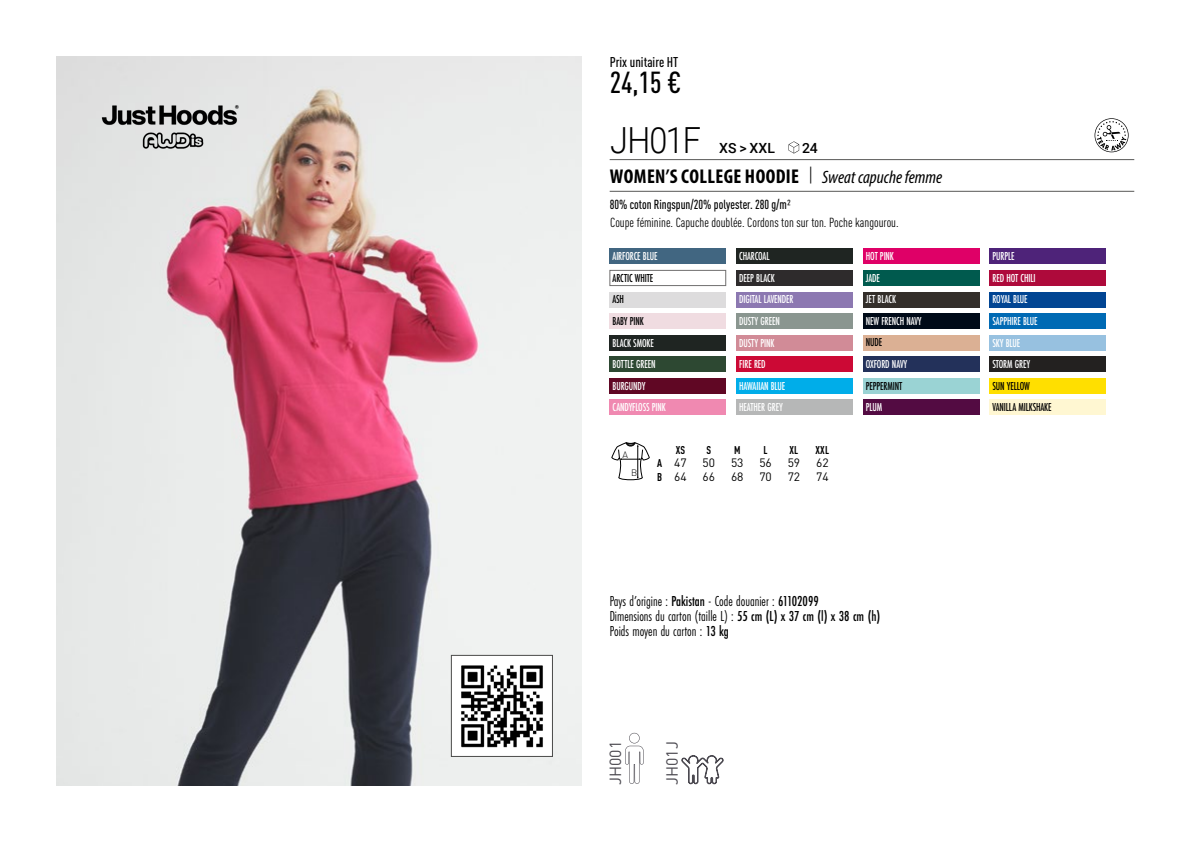
<style>
.page{position:relative;width:1191px;height:842px;background:#fff}
.page>*{position:absolute;margin:0;border:0;box-sizing:border-box;transform-origin:0 0}
.t1{font:300 36px "Roboto";letter-spacing:-.03em;color:#000;scale:.9 1}
.t2{font:500 condensed 30px "DIN Pro";color:#000}
.t3{font:700 condensed 20px "Myriad Pro";letter-spacing:.02em;color:#000}
.t4{font:16px "DIN Pro";color:#4b4950}
.t5{font:15px "Futura PT Cond";color:#000;scale:.95 1}
.t6{font:500 condensed 14px "DIN Pro";color:#000}
.t7{font:500 14px "Roboto";letter-spacing:.005em;color:#000}
.t8{font:condensed 13px "DIN Pro";color:#000}
.grammage_2020{font:500 condensed 13px "DIN Pro";color:#000;scale:.95 1}
.Coloris_nuancier_blanc{font:500 12px "Futura PT Cond";letter-spacing:-.01em;color:#fff;scale:.9 1}
.Coloris_nuancier{font:500 12px "Futura PT Cond";letter-spacing:-.01em;color:#000;scale:.9 1}
._88_tailles_tab_maigre_2016{font:12px "DIN Pro";color:#000}
._88_tailles_tab_maigre_2016-2{font:700 condensed 11.2px "DIN Pro";letter-spacing:.02em;color:#000;scale:.95 1}
.t9{font:300 9.2px "DIN";color:#000}
.s1{font-family:"Roboto Condensed";font-weight:300;font-stretch:normal}
.s2{font-family:"Myriad Variable Concept";font-weight:400;font-style:italic;font-stretch:normal;font-size:18px}
.s3{font-weight:700;font-stretch:condensed;font-size:11.2px}
.s4{font-weight:500}
</style>
<div class="page">
<img style="left:57px;top:57px;width:524px;height:728px">
<img style="left:85px;top:85px;width:175px;height:85px">
<svg style="left:1094px;top:118px;width:34px;height:34px"></svg>
<div style="left:609px;top:249px;width:117px;height:15px;background:#416681"></div>
<div style="left:609px;top:270px;width:117px;height:16px;background:#fff;border:1px solid #706f6f"></div>
<div style="left:609px;top:292px;width:117px;height:15px;background:#dddcdd"></div>
<div style="left:609px;top:313px;width:117px;height:16px;background:#f0dce1"></div>
<div style="left:609px;top:335px;width:117px;height:15px;background:#1f2522"></div>
<div style="left:609px;top:356px;width:117px;height:16px;background:#2d4832"></div>
<div style="left:609px;top:378px;width:117px;height:15px;background:#600724"></div>
<div style="left:609px;top:399px;width:117px;height:16px;background:#f089b1"></div>
<div style="left:736px;top:249px;width:116px;height:15px;background:#1f2522"></div>
<div style="left:736px;top:270px;width:116px;height:16px;background:#2e2b2c"></div>
<div style="left:736px;top:292px;width:116px;height:15px;background:#8c78b1"></div>
<div style="left:736px;top:313px;width:116px;height:16px;background:#8a9690"></div>
<div style="left:736px;top:335px;width:116px;height:15px;background:#d18b97"></div>
<div style="left:736px;top:356px;width:116px;height:16px;background:#cc0935"></div>
<div style="left:736px;top:378px;width:116px;height:15px;background:#00ade9"></div>
<div style="left:736px;top:399px;width:116px;height:16px;background:#b6b7b7"></div>
<div style="left:863px;top:249px;width:116px;height:15px;background:#df0067"></div>
<div style="left:863px;top:270px;width:116px;height:16px;background:#005a4e"></div>
<div style="left:863px;top:292px;width:116px;height:15px;background:#332e2a"></div>
<div style="left:863px;top:313px;width:116px;height:16px;background:#000a18"></div>
<div style="left:863px;top:335px;width:116px;height:15px;background:#dbb094"></div>
<div style="left:863px;top:356px;width:116px;height:16px;background:#23315a"></div>
<div style="left:863px;top:378px;width:116px;height:15px;background:#9ad3d4"></div>
<div style="left:863px;top:399px;width:116px;height:16px;background:#530b42"></div>
<div style="left:989px;top:249px;width:116px;height:15px;background:#4e2379"></div>
<div style="left:989px;top:270px;width:116px;height:16px;background:#ae0a3b"></div>
<div style="left:989px;top:292px;width:116px;height:15px;background:#014593"></div>
<div style="left:989px;top:313px;width:116px;height:16px;background:#006ab4"></div>
<div style="left:989px;top:335px;width:116px;height:15px;background:#97c1e0"></div>
<div style="left:989px;top:356px;width:116px;height:16px;background:#232120"></div>
<div style="left:989px;top:378px;width:116px;height:15px;background:#ffdf00"></div>
<div style="left:989px;top:399px;width:116px;height:16px;background:#fff7d2"></div>
<svg style="left:625px;top:733px;width:18px;height:51px"></svg>
<svg style="left:681px;top:755px;width:42px;height:29px"></svg>
<svg style="left:611px;top:442px;width:38px;height:38px"></svg>
<hr style="left:609px;top:159px;width:525px;height:1px;background:#575756">
<hr style="left:609px;top:191px;width:525px;height:1px;background:#575756">
<svg style="left:788px;top:141px;width:11px;height:13px"></svg>
<img style="left:453px;top:657px;width:98px;height:98px">
<div style="left:451px;top:655px;width:102px;height:102px;border:1px solid #4a4a49"></div>
<p class="t6" style="left:609px;top:51px;width:70px">Prix unitaire HT</p>
<p class="t2" style="left:609px;top:60px;width:73px">24,15 €</p>
<p class="t1" style="left:610px;top:115px;width:102px">JH01F</p>
<p class="t7" style="left:719px;top:138px;width:57px">XS &gt; XXL</p>
<p class="t7" style="left:802px;top:138px;width:17px">24</p>
<p class="t3" style="left:610px;top:163px;width:334px">WOMEN’S COLLEGE HOODIE <span class="s1">|</span> <span class="s2">Sweat capuche femme</span></p>
<p class="grammage_2020" style="left:609px;top:194px;width:192px">80% coton Ringspun/20% polyester. 280 g/m2</p>
<p class="t8" style="left:610px;top:213px;width:290px">Coupe féminine. Capuche doublée. Cordons ton sur ton. Poche kangourou.</p>
<p class="Coloris_nuancier_blanc" style="left:612px;top:249px;width:51px">AIRFORCE BLUE</p>
<p class="Coloris_nuancier" style="left:612px;top:271px;width:47px">ARCTIC WHITE</p>
<p class="Coloris_nuancier" style="left:612px;top:292px;width:14px">ASH</p>
<p class="Coloris_nuancier" style="left:612px;top:314px;width:36px">BABY PINK</p>
<p class="Coloris_nuancier_blanc" style="left:612px;top:335px;width:47px">BLACK SMOKE</p>
<p class="Coloris_nuancier_blanc" style="left:612px;top:357px;width:49px">BOTTLE GREEN</p>
<p class="Coloris_nuancier_blanc" style="left:612px;top:379px;width:38px">BURGUNDY</p>
<p class="Coloris_nuancier_blanc" style="left:612px;top:400px;width:61px">CANDYFLOSS PINK</p>
<p class="Coloris_nuancier_blanc" style="left:739px;top:249px;width:35px">CHARCOAL</p>
<p class="Coloris_nuancier_blanc" style="left:739px;top:271px;width:41px">DEEP BLACK</p>
<p class="Coloris_nuancier_blanc" style="left:739px;top:292px;width:62px">DIGITAL LAVENDER</p>
<p class="Coloris_nuancier_blanc" style="left:739px;top:314px;width:47px">DUSTY GREEN</p>
<p class="Coloris_nuancier_blanc" style="left:739px;top:335px;width:41px">DUSTY PINK</p>
<p class="Coloris_nuancier_blanc" style="left:739px;top:357px;width:31px">FIRE RED</p>
<p class="Coloris_nuancier_blanc" style="left:739px;top:379px;width:53px">HAWAIIAN BLUE</p>
<p class="Coloris_nuancier_blanc" style="left:739px;top:400px;width:50px">HEATHER GREY</p>
<p class="t9" style="left:622px;top:449px;width:7px">A</p>
<p class="t9" style="left:631px;top:467px;width:8px">B</p>
<p class="_88_tailles_tab_maigre_2016-2" style="left:676px;top:441px;width:12px">XS</p>
<p class="_88_tailles_tab_maigre_2016-2" style="left:706px;top:441px;width:6px">S</p>
<p class="_88_tailles_tab_maigre_2016-2" style="left:734px;top:441px;width:8px">M</p>
<p class="_88_tailles_tab_maigre_2016-2" style="left:763px;top:441px;width:6px">L</p>
<p class="_88_tailles_tab_maigre_2016-2" style="left:789px;top:441px;width:11px">XL</p>
<p class="_88_tailles_tab_maigre_2016-2" style="left:815px;top:441px;width:16px">XXL</p>
<p class="_88_tailles_tab_maigre_2016" style="left:657px;top:454px;width:31px"><span class="s3">A</span> 47</p>
<p class="_88_tailles_tab_maigre_2016" style="left:702px;top:454px;width:14px">50</p>
<p class="_88_tailles_tab_maigre_2016" style="left:731px;top:454px;width:14px">53</p>
<p class="_88_tailles_tab_maigre_2016" style="left:759px;top:454px;width:14px">56</p>
<p class="_88_tailles_tab_maigre_2016" style="left:787px;top:454px;width:14px">59</p>
<p class="_88_tailles_tab_maigre_2016" style="left:816px;top:454px;width:14px">62</p>
<p class="_88_tailles_tab_maigre_2016" style="left:657px;top:467px;width:31px"><span class="s3">B</span> 64</p>
<p class="_88_tailles_tab_maigre_2016" style="left:702px;top:467px;width:14px">66</p>
<p class="_88_tailles_tab_maigre_2016" style="left:731px;top:467px;width:14px">68</p>
<p class="_88_tailles_tab_maigre_2016" style="left:759px;top:467px;width:14px">70</p>
<p class="_88_tailles_tab_maigre_2016" style="left:787px;top:467px;width:14px">72</p>
<p class="_88_tailles_tab_maigre_2016" style="left:816px;top:467px;width:14px">74</p>
<p class="Coloris_nuancier_blanc" style="left:866px;top:249px;width:33px">HOT PINK</p>
<p class="Coloris_nuancier_blanc" style="left:866px;top:271px;width:17px">JADE</p>
<p class="Coloris_nuancier_blanc" style="left:866px;top:292px;width:35px">JET BLACK</p>
<p class="Coloris_nuancier_blanc" style="left:866px;top:314px;width:63px">NEW FRENCH NAVY</p>
<p class="Coloris_nuancier" style="left:866px;top:335px;width:20px">NUDE</p>
<p class="Coloris_nuancier_blanc" style="left:866px;top:357px;width:47px">OXFORD NAVY</p>
<p class="Coloris_nuancier" style="left:866px;top:378px;width:42px">PEPPERMINT</p>
<p class="Coloris_nuancier_blanc" style="left:866px;top:400px;width:20px">PLUM</p>
<p class="t5" style="left:609px;top:592px;width:222px">Pays d’origine : <span class="s4">Pakistan</span> - Code douanier : <span class="s4">61102099</span></p>
<p class="t5" style="left:609px;top:607px;width:286px">Dimensions du carton (taille L) : <span class="s4">55 cm (L) x 37 cm (l) x 38 cm (h)</span></p>
<p class="t5" style="left:609px;top:622px;width:127px">Poids moyen du carton : <span class="s4">13 kg</span></p>
<p class="t4" style="left:602px;top:785px;width:46px;rotate:-90deg">JH001</p>
<p class="t4" style="left:659px;top:785px;width:45px;rotate:-90deg">JH01J</p>
<p class="Coloris_nuancier_blanc" style="left:992px;top:249px;width:26px">PURPLE</p>
<p class="Coloris_nuancier_blanc" style="left:992px;top:271px;width:49px">RED HOT CHILI</p>
<p class="Coloris_nuancier_blanc" style="left:992px;top:292px;width:41px">ROYAL BLUE</p>
<p class="Coloris_nuancier_blanc" style="left:992px;top:314px;width:52px">SAPPHIRE BLUE</p>
<p class="Coloris_nuancier_blanc" style="left:992px;top:335px;width:32px">SKY BLUE</p>
<p class="Coloris_nuancier_blanc" style="left:992px;top:357px;width:43px">STORM GREY</p>
<p class="Coloris_nuancier" style="left:992px;top:378px;width:43px">SUN YELLOW</p>
<p class="Coloris_nuancier" style="left:992px;top:400px;width:67px">VANILLA MILKSHAKE</p>
</div>
